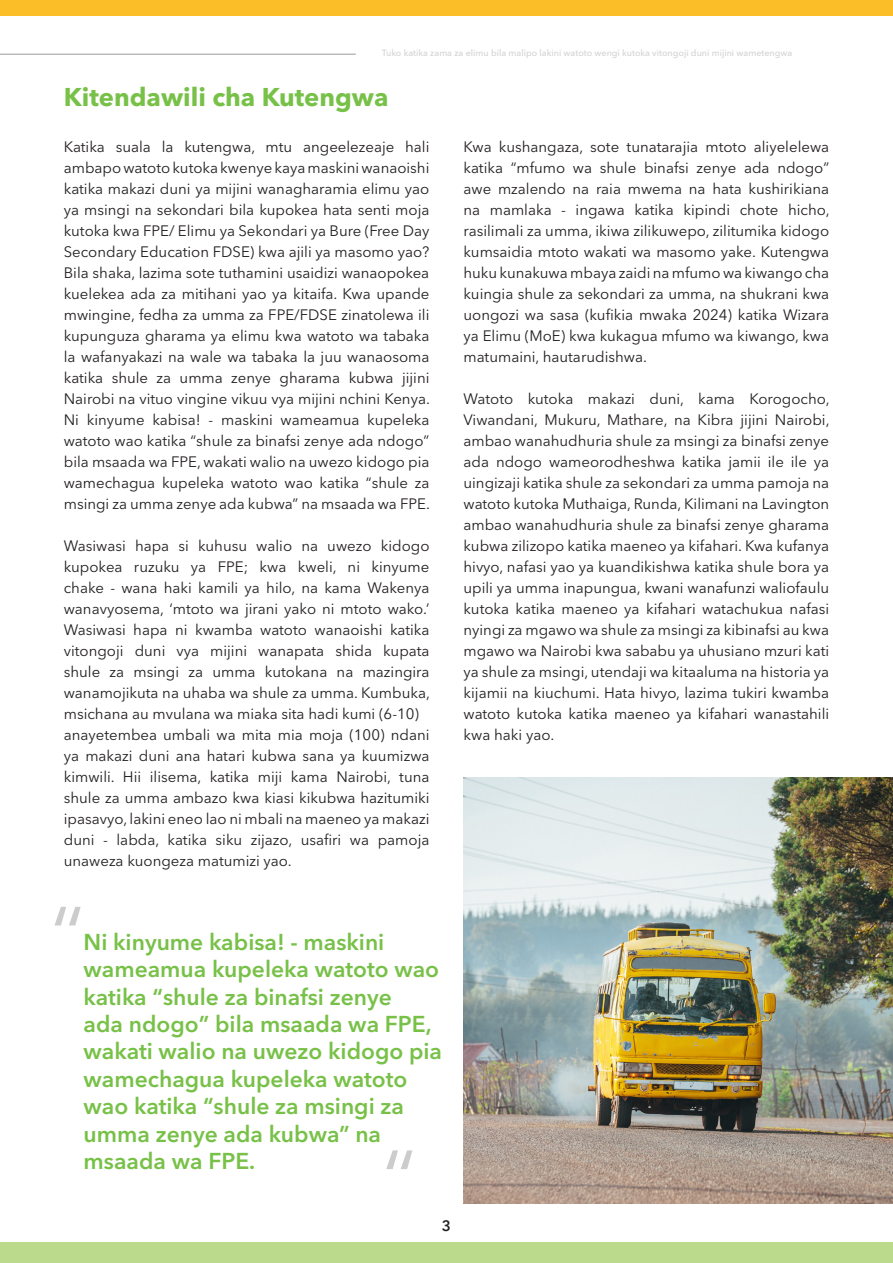
<style>
.page{position:relative;width:893px;height:1263px;background:#fff}
.page>*{position:absolute;margin:0;border:0;box-sizing:border-box;transform-origin:0 0}
.t1{font:79.5px "Avenir";color:#231f20}
.t2{font:700 25.5px "Avenir Next LT Pro";color:#78c148}
.t3{font:600 22.8px/27.3px "Avenir Next LT Pro";color:#78c148}
.t4{font:15px/21px "Avenir Next LT Pro";color:#231f20;text-align:justify}
.t5{font:600 15px "Avenir Next LT Pro";color:#231f20}
.t6{font:500 9px "Avenir Next LT Pro";color:#d3d3d3}
</style>
<div class="page">
<div style="left:0;top:0;width:893px;height:16px;background:#fbbe28"></div>
<div style="left:0;top:1242px;width:893px;height:21px;background:#bbda8b"></div>
<hr style="left:0;top:54px;width:356px;height:1px;background:#9a999c">
<img style="left:463px;top:778px;width:430px;height:425px">
<p class="t6" style="left:382px;top:48px;width:412px">Tuko katika zama za elimu bila malipo lakini watoto wengi kutoka vitongoji duni mijini wametengwa</p>
<h2 class="t2" style="left:64px;top:82px;width:326px">Kitendawili cha Kutengwa</h2>
<p class="t4" style="left:64px;top:136px;width:368px">Katika suala la kutengwa, mtu angeelezeaje hali ambapo watoto kutoka kwenye kaya maskini wanaoishi katika makazi duni ya mijini wanagharamia elimu yao ya msingi na sekondari bila kupokea hata senti moja kutoka kwa FPE/ Elimu ya Sekondari ya Bure (Free Day Secondary Education FDSE) kwa ajili ya masomo yao?<br>Bila shaka, lazima sote tuthamini usaidizi wanaopokea kuelekea ada za mitihani yao ya kitaifa. Kwa upande mwingine, fedha za umma za FPE/FDSE zinatolewa ili kupunguza gharama ya elimu kwa watoto wa tabaka la wafanyakazi na wale wa tabaka la juu wanaosoma katika shule za umma zenye gharama kubwa jijini Nairobi na vituo vingine vikuu vya mijini nchini Kenya.<br>Ni kinyume kabisa! - maskini wameamua kupeleka watoto wao katika “shule za binafsi zenye ada ndogo” bila msaada wa FPE, wakati walio na uwezo kidogo pia wamechagua kupeleka watoto wao katika “shule za msingi za umma zenye ada kubwa” na msaada wa FPE.</p>
<p class="t4" style="left:64px;top:535px;width:368px;text-align:left">Wasiwasi hapa si kuhusu walio na uwezo kidogo kupokea ruzuku ya FPE; kwa kweli, ni kinyume chake - wana haki kamili ya hilo, na kama Wakenya wanavyosema, ‘mtoto wa jirani yako ni mtoto wako.’ Wasiwasi hapa ni kwamba watoto wanaoishi katika vitongoji duni vya mijini wanapata shida kupata shule za msingi za umma kutokana na mazingira wanamojikuta na uhaba wa shule za umma. Kumbuka, msichana au mvulana wa miaka sita hadi kumi (6-10) anayetembea umbali wa mita mia moja (100) ndani ya makazi duni ana hatari kubwa sana ya kuumizwa kimwili. Hii ilisema, katika miji kama Nairobi, tuna shule za umma ambazo kwa kiasi kikubwa hazitumiki ipasavyo, lakini eneo lao ni mbali na maeneo ya makazi duni - labda, katika siku zijazo, usafiri wa pamoja unaweza kuongeza matumizi yao.</p>
<h1 class="t1" style="left:47px;top:877px;width:43px">“</h1>
<p class="t3" style="left:84px;top:928px;width:360px">Ni kinyume kabisa! - maskini wameamua kupeleka watoto wao katika “shule za binafsi zenye<br>ada ndogo” bila msaada wa FPE, wakati walio na uwezo kidogo pia wamechagua kupeleka watoto wao katika “shule za msingi za umma zenye ada kubwa” na msaada wa FPE.</p>
<h1 class="t1" style="left:379px;top:1120px;width:43px">“</h1>
<p class="t4" style="left:463px;top:136px;width:368px">Kwa kushangaza, sote tunatarajia mtoto aliyelelewa katika “mfumo wa shule binafsi zenye ada ndogo” awe mzalendo na raia mwema na hata kushirikiana na mamlaka - ingawa katika kipindi chote hicho, rasilimali za umma, ikiwa zilikuwepo, zilitumika kidogo kumsaidia mtoto wakati wa masomo yake. Kutengwa huku kunakuwa mbaya zaidi na mfumo wa kiwango cha kuingia shule za sekondari za umma, na shukrani kwa uongozi wa sasa (kufikia mwaka 2024) katika Wizara ya Elimu (MoE) kwa kukagua mfumo wa kiwango, kwa matumaini, hautarudishwa.</p>
<p class="t4" style="left:463px;top:388px;width:368px">Watoto kutoka makazi duni, kama Korogocho, Viwandani, Mukuru, Mathare, na Kibra jijini Nairobi, ambao wanahudhuria shule za msingi za binafsi zenye ada ndogo wameorodheshwa katika jamii ile ile ya uingizaji katika shule za sekondari za umma pamoja na watoto kutoka Muthaiga, Runda, Kilimani na Lavington ambao wanahudhuria shule za binafsi zenye gharama kubwa zilizopo katika maeneo ya kifahari. Kwa kufanya hivyo, nafasi yao ya kuandikishwa katika shule bora ya upili ya umma inapungua, kwani wanafunzi waliofaulu kutoka katika maeneo ya kifahari watachukua nafasi nyingi za mgawo wa shule za msingi za kibinafsi au kwa mgawo wa Nairobi kwa sababu ya uhusiano mzuri kati ya shule za msingi, utendaji wa kitaaluma na historia ya kijamii na kiuchumi. Hata hivyo, lazima tukiri kwamba watoto kutoka katika maeneo ya kifahari wanastahili kwa haki yao.</p>
<p class="t5" style="left:442px;top:1217px;width:11px">3</p>
</div>
